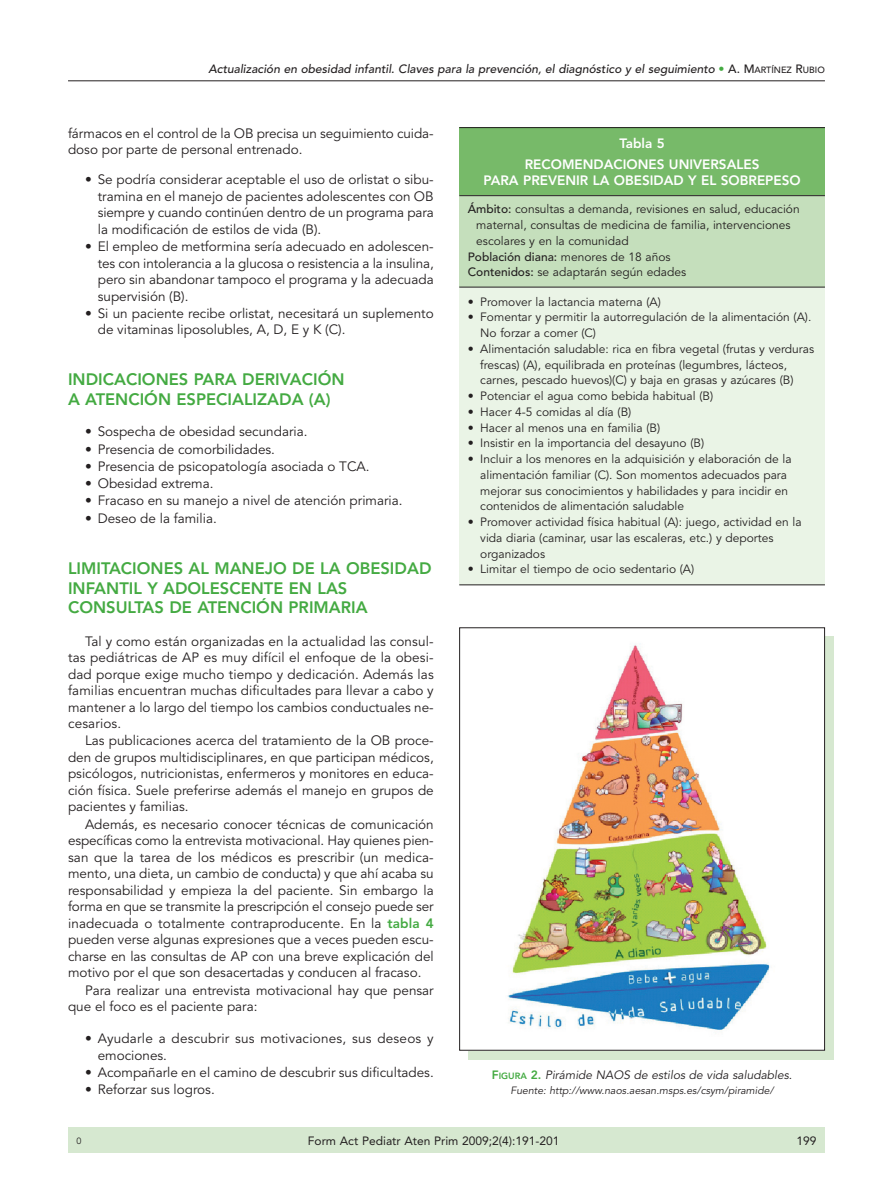
<style>
.page{position:relative;width:893px;height:1191px;background:#fff}
.page>*{position:absolute;margin:0;border:0;box-sizing:border-box;transform-origin:0 0}
.t1{font:800 16.5px/19.5px "Avenir";color:#44aa42}
.t2{font:13.5px/16.5px "Avenir";color:#231f20;text-align:justify}
.t3{font:800 13.5px/20.7px "Avenir";color:#fff;text-align:center}
.t4{font:12px/15.8px "Avenir";color:#231f20}
.t5{font:500 12px "Avenir";color:#231f20}
.t6{font:12px "Avenir";color:#231f20}
.t7{font:10.5px "Avenir";color:#231f20}
.t8{font:9px "Avenir";color:#231f20}
.s1{color:#44aa42}
.s2{font-size:9px}
.s3{font-weight:800;color:#44aa42}
.s4{font-weight:500}
.s5{font-weight:400}
.s6{font-weight:800;font-size:9px;color:#44aa42}
</style>
<div class="page">
<div style="left:68px;top:1127px;width:757px;height:25px;background:#d6e8d0"></div>
<hr style="left:68px;top:80px;width:757px;height:1px;background:#231f20">
<div style="left:459px;top:196px;width:366px;height:389px;background:#eaf4e6"></div>
<div style="left:459px;top:128px;width:366px;height:68px;background:#77ba69"></div>
<div style="left:468px;top:636px;width:365px;height:423px;background:#d6e8d0"></div>
<div style="left:460px;top:628px;width:365px;height:422px;background:#fff"></div>
<img style="left:507px;top:644px;width:263px;height:386px">
<div style="left:459px;top:627px;width:366px;height:423px;border:1px solid #231f20"></div>
<hr style="left:459px;top:127px;width:366px;height:1px;background:#231f20">
<div style="left:459px;top:196px;width:366px;height:91px;background:#c5dfbc"></div>
<hr style="left:459px;top:195px;width:366px;height:1px;background:#231f20">
<hr style="left:459px;top:287px;width:366px;height:1px;background:#231f20">
<hr style="left:459px;top:584px;width:366px;height:1px;background:#231f20">
<p class="t5" style="left:208px;top:64px;width:618px">Actualización en obesidad infantil. Claves para la prevención, el diagnóstico y el seguimiento <span class="s1">•</span> A. M<span class="s2">ARTÍNEZ</span> R<span class="s2">UBIO</span></p>
<p class="t2" style="left:68px;top:126px;width:367px">fármacos en el control de la OB precisa un seguimiento cuida&shy;doso por parte de personal entrenado.</p>
<p class="t2" style="left:98px;top:173px;width:337px;text-indent:-13px">• Se podría considerar aceptable el uso de orlistat o sibu&shy;tramina en el manejo de pacientes adolescentes con OB siempre y cuando continúen dentro de un programa para la modificación de estilos de vida (B).</p>
<p class="t2" style="left:98px;top:240px;width:337px;text-indent:-13px">• El empleo de metformina sería adecuado en adolescen&shy;tes con intolerancia a la glucosa o resistencia a la insulina, pero sin abandonar tampoco el programa y la adecuada supervisión (B).</p>
<p class="t2" style="left:98px;top:306px;width:337px;text-indent:-13px">• Si un paciente recibe orlistat, necesitará un suplemento de vitaminas liposolubles, A, D, E y K (C).</p>
<p class="t1" style="left:68px;top:371px;width:278px">INDICACIONES PARA DERIVACIÓN<br>A ATENCIÓN ESPECIALIZADA (A)</p>
<p class="t2" style="left:85px;top:425px;width:224px">• Sospecha de obesidad secundaria.</p>
<p class="t2" style="left:85px;top:442px;width:191px">• Presencia de comorbilidades.</p>
<p class="t2" style="left:85px;top:459px;width:286px">• Presencia de psicopatología asociada o TCA.</p>
<p class="t2" style="left:85px;top:477px;width:130px">• Obesidad extrema.</p>
<p class="t2" style="left:85px;top:494px;width:319px">• Fracaso en su manejo a nivel de atención primaria.</p>
<p class="t2" style="left:85px;top:511px;width:133px">• Deseo de la familia.</p>
<p class="t1" style="left:68px;top:560px;width:365px">LIMITACIONES AL MANEJO DE LA OBESIDAD<br>INFANTIL Y ADOLESCENTE EN LAS<br>CONSULTAS DE ATENCIÓN PRIMARIA</p>
<p class="t2" style="left:68px;top:634px;width:367px;text-indent:17px">Tal y como están organizadas en la actualidad las consul&shy;tas pediátricas de AP es muy difícil el enfoque de la obesi&shy;dad porque exige mucho tiempo y dedicación. Además las familias encuentran muchas dificultades para llevar a cabo y mantener a lo largo del tiempo los cambios conductuales ne&shy;cesarios.</p>
<p class="t2" style="left:68px;top:734px;width:367px;text-indent:17px">Las publicaciones acerca del tratamiento de la OB proce&shy;den de grupos multidisciplinares, en que participan médicos, psicólogos, nutricionistas, enfermeros y monitores en educa&shy;ción física. Suele preferirse además el manejo en grupos de pacientes y familias.</p>
<p class="t2" style="left:85px;top:817px;width:350px">Además, es necesario conocer técnicas de comunicación</p>
<p class="t2" style="left:68px;top:833px;width:367px">específicas como la entrevista motivacional. Hay quienes pien-</p>
<p class="t2" style="left:68px;top:850px;width:367px">san que la tarea de los médicos es prescribir (un medica-</p>
<p class="t2" style="left:68px;top:866px;width:367px">mento, una dieta, un cambio de conducta) y que ahí acaba su</p>
<p class="t2" style="left:68px;top:883px;width:367px">responsabilidad y empieza la del paciente. Sin embargo la</p>
<p class="t2" style="left:68px;top:899px;width:367px">forma en que se transmite la prescripción el consejo puede ser</p>
<p class="t2" style="left:68px;top:916px;width:367px">inadecuada o totalmente contraproducente. En la <span class="s3">tabla 4</span></p>
<p class="t2" style="left:68px;top:932px;width:367px">pueden verse algunas expresiones que a veces pueden escu-</p>
<p class="t2" style="left:68px;top:949px;width:367px">charse en las consultas de AP con una breve explicación del</p>
<p class="t2" style="left:68px;top:965px;width:355px">motivo por el que son desacertadas y conducen al fracaso.</p>
<p class="t2" style="left:85px;top:983px;width:350px">Para realizar una entrevista motivacional hay que pensar</p>
<p class="t2" style="left:68px;top:999px;width:191px">que el foco es el paciente para:</p>
<p class="t2" style="left:98px;top:1031px;width:337px;text-indent:-13px">• Ayudarle a descubrir sus motivaciones, sus deseos y emociones.</p>
<p class="t2" style="left:85px;top:1065px;width:350px">• Acompañarle en el camino de descubrir sus dificultades.</p>
<p class="t2" style="left:85px;top:1082px;width:131px">• Reforzar sus logros.</p>
<p class="t3" style="left:525px;top:134px;width:236px">Tabla 5<br>RECOMENDACIONES UNIVERSALES</p>
<p class="t3" style="left:483px;top:171px;width:319px">PARA PREVENIR LA OBESIDAD Y EL SOBREPESO</p>
<p class="t4" style="left:468px;top:202px;width:333px"><span class="s4">Ámbito:</span> consultas a demanda, revisiones en salud, educación</p>
<p class="t4" style="left:476px;top:218px;width:316px">maternal, consultas de medicina de familia, intervenciones</p>
<p class="t4" style="left:476px;top:234px;width:154px">escolares y en la comunidad</p>
<p class="t5" style="left:468px;top:251px;width:204px">Población diana: <span class="s5">menores de 18 años</span></p>
<p class="t4" style="left:468px;top:265px;width:220px"><span class="s4">Contenidos:</span> se adaptarán según edades</p>
<p class="t4" style="left:468px;top:295px;width:195px">• Promover la lactancia materna (A)</p>
<p class="t4" style="left:480px;top:310px;width:333px;text-indent:-12px">• Fomentar y permitir la autorregulación de la alimentación (A).<br>No forzar a comer (C)</p>
<p class="t4" style="left:480px;top:342px;width:335px;text-indent:-12px">• Alimentación saludable: rica en fibra vegetal (frutas y verduras frescas) (A), equilibrada en proteínas (legumbres, lácteos, carnes, pescado huevos)(C) y baja en grasas y azúcares (B)</p>
<p class="t4" style="left:468px;top:389px;width:247px">• Potenciar el agua como bebida habitual (B)</p>
<p class="t4" style="left:468px;top:405px;width:165px">• Hacer 4-5 comidas al día (B)</p>
<p class="t4" style="left:468px;top:421px;width:194px">• Hacer al menos una en familia (B)</p>
<p class="t4" style="left:468px;top:436px;width:238px">• Insistir en la importancia del desayuno (B)</p>
<p class="t4" style="left:480px;top:452px;width:313px;text-indent:-12px">• Incluir a los menores en la adquisición y elaboración de la alimentación familiar (C). Son momentos adecuados para mejorar sus conocimientos y habilidades y para incidir en contenidos de alimentación saludable</p>
<p class="t4" style="left:480px;top:515px;width:323px;text-indent:-12px">• Promover actividad física habitual (A): juego, actividad en la vida diaria (caminar, usar las escaleras, etc.) y deportes organizados</p>
<p class="t4" style="left:468px;top:562px;width:228px">• Limitar el tiempo de ocio sedentario (A)</p>
<p class="t4" style="left:492px;top:1068px;width:304px"><span class="s3">F</span><span class="s6">IGURA</span> <span class="s3">2.</span> Pirámide NAOS de estilos de vida saludables.</p>
<p class="t7" style="left:511px;top:1086px;width:264px">Fuente: http://www.naos.aesan.msps.es/csym/piramide/</p>
<p class="t8" style="left:77px;top:1137px;width:7px">0</p>
<p class="t6" style="left:308px;top:1135px;width:253px">Form Act Pediatr Aten Prim 2009;2(4):191-201</p>
<p class="t6" style="left:796px;top:1135px;width:22px">199</p>
</div>
